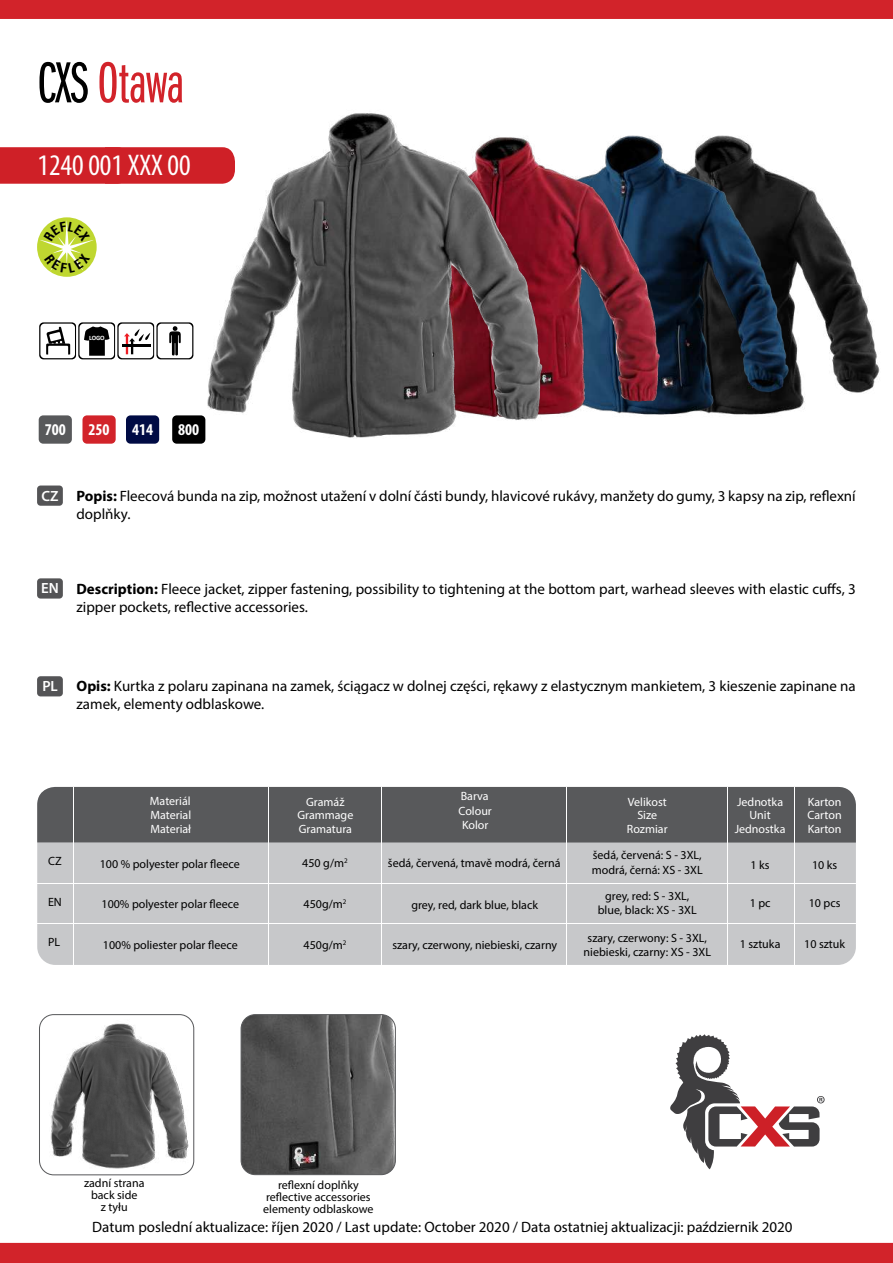
<style>
.page{position:relative;width:893px;height:1263px;background:#fff}
.page>*{position:absolute;margin:0;border:0;box-sizing:border-box;transform-origin:0 0}
.t1{font:60px "Franklin Got Itc DOT Boo Ext Com";letter-spacing:-.01em;color:#d2232a}
.t2{font:condensed 30px "Myriad Pro";color:#fff}
.t3{font:700 condensed 16.5px "Myriad Pro";color:#fff}
.t4{font:15px/18px "Myriad Pro";color:#000}
.t5{font:600 14.85px "Myriad Pro";color:#fff}
.t6{font:12px/12px "Myriad Pro";color:#000;text-align:center}
.t7{font:12px "Myriad Pro";color:#fff}
.t8{font:700 6.6px "Calibri";color:#fff}
.s1{color:#000}
.s2{font-weight:700}
</style>
<div class="page">
<div style="left:0;top:147px;width:185px;height:37px;background:#cf2027"></div>
<div style="left:39px;top:415px;width:33px;height:29px;background:#58595b;border-radius:5px"></div>
<div style="left:126px;top:415px;width:33px;height:29px;background:#000b44;border-radius:5px"></div>
<div style="left:172px;top:415px;width:33px;height:29px;background:#000;border-radius:5px"></div>
<img style="left:791px;top:179px;width:89px;height:231px">
<img style="left:676px;top:135px;width:115px;height:280px">
<img style="left:561px;top:135px;width:115px;height:280px">
<img style="left:185px;top:113px;width:376px;height:331px">
<div style="left:82px;top:415px;width:34px;height:29px;background:#d2232a;border-radius:5px"></div>
<img style="left:241px;top:1014px;width:154px;height:161px">
<div style="left:241px;top:1014px;width:155px;height:161px;border:1px solid #58595b;border-radius:14px"></div>
<svg style="left:670px;top:1034px;width:155px;height:135px"></svg>
<div style="left:37px;top:485px;width:26px;height:21px;background:#545456;border-radius:3px"></div>
<div style="left:37px;top:578px;width:26px;height:21px;background:#545456;border-radius:3px"></div>
<div style="left:37px;top:676px;width:26px;height:20px;background:#545456;border-radius:3px"></div>
<div style="left:0;top:0;width:893px;height:19px;background:#d2232a"></div>
<div style="left:0;top:1243px;width:893px;height:20px;background:#d2232a"></div>
<img style="left:39px;top:1015px;width:155px;height:160px">
<div style="left:39px;top:1014px;width:155px;height:161px;border:1px solid #58595b;border-radius:14px"></div>
<div style="left:37px;top:787px;width:819px;height:178px;background:#c7c8ca;border-radius:18px"></div>
<div style="left:37px;top:787px;width:819px;height:55px;background:#58595b"></div>
<hr style="left:794px;top:787px;width:1px;height:178px;background:#fff">
<hr style="left:727px;top:787px;width:1px;height:178px;background:#fff">
<hr style="left:566px;top:787px;width:1px;height:178px;background:#fff">
<hr style="left:73px;top:787px;width:1px;height:178px;background:#fff">
<hr style="left:37px;top:923px;width:819px;height:1px;background:#fff">
<hr style="left:37px;top:883px;width:819px;height:1px;background:#fff">
<svg style="left:39px;top:320px;width:156px;height:41px"></svg>
<hr style="left:268px;top:787px;width:1px;height:178px;background:#fff">
<hr style="left:381px;top:787px;width:1px;height:178px;background:#fff">
<svg style="left:37px;top:217px;width:60px;height:60px"></svg>
<svg style="left:40px;top:221px;width:53px;height:52px;background:#cbde59"></svg>
<h1 class="t1" style="left:37px;top:51px;width:148px"><span class="s1">CXS</span> Otawa</h1>
<h2 class="t2" style="left:38px;top:147px;width:155px">1240 001 XXX 00</h2>
<p class="t8" style="left:89px;top:333px;width:17px">LOGO</p>
<p class="t3" style="left:45px;top:419px;width:23px">700</p>
<p class="t3" style="left:89px;top:419px;width:23px">250</p>
<p class="t3" style="left:132px;top:419px;width:23px">414</p>
<p class="t3" style="left:178px;top:419px;width:23px">800</p>
<p class="t5" style="left:42px;top:486px;width:19px">CZ</p>
<p class="t4" style="left:77px;top:486px;width:781px"><span class="s2">Popis:</span> Fleecová bunda na zip, možnost utažení v dolní části bundy, hlavicové rukávy, manžety do gumy, 3 kapsy na zip, reflexní doplňky.</p>
<p class="t5" style="left:41px;top:579px;width:19px">EN</p>
<p class="t4" style="left:77px;top:579px;width:781px"><span class="s2">Description:</span> Fleece jacket, zipper fastening, possibility to tightening at the bottom part, warhead sleeves with elastic cuffs, 3 zipper pockets, reflective accessories.</p>
<p class="t5" style="left:42px;top:677px;width:17px">PL</p>
<p class="t4" style="left:77px;top:677px;width:781px"><span class="s2">Opis:</span> Kurtka z polaru zapinana na zamek, ściągacz w dolnej części, rękawy z elastycznym mankietem, 3 kieszenie zapinane na zamek, elementy odblaskowe.</p>
<p class="t7" style="left:150px;top:793px;width:42px">Materiál</p>
<p class="t7" style="left:150px;top:808px;width:42px">Material</p>
<p class="t7" style="left:150px;top:822px;width:42px">Materiał</p>
<p class="t7" style="left:306px;top:794px;width:40px">Gramáž</p>
<p class="t7" style="left:299px;top:821px;width:55px">Gramatura</p>
<p class="t7" style="left:297px;top:808px;width:57px">Grammage</p>
<p class="t7" style="left:461px;top:789px;width:30px">Barva</p>
<p class="t7" style="left:458px;top:803px;width:35px">Colour</p>
<p class="t7" style="left:462px;top:817px;width:28px">Kolor</p>
<p class="t7" style="left:628px;top:794px;width:40px">Velikost</p>
<p class="t7" style="left:627px;top:821px;width:42px">Rozmiar</p>
<p class="t7" style="left:637px;top:808px;width:21px">Size</p>
<p class="t7" style="left:737px;top:794px;width:48px">Jednotka</p>
<p class="t7" style="left:808px;top:794px;width:35px">Karton</p>
<p class="t7" style="left:749px;top:808px;width:23px">Unit</p>
<p class="t7" style="left:808px;top:808px;width:36px">Carton</p>
<p class="t7" style="left:735px;top:821px;width:52px">Jednostka</p>
<p class="t7" style="left:808px;top:821px;width:35px">Karton</p>
<p class="t6" style="left:48px;top:855px;width:15px">CZ</p>
<p class="t6" style="left:100px;top:857px;width:142px">100 % polyester polar fleece</p>
<p class="t6" style="left:302px;top:857px;width:47px">450 g/m<sup>2</sup></p>
<p class="t6" style="left:388px;top:857px;width:174px">šedá, červená, tmavě modrá, černá</p>
<p class="t6" style="left:592px;top:848px;width:113px;line-height:14.4px;text-align:left">šedá, červená: S - 3XL, modrá, černá: XS - 3XL</p>
<p class="t6" style="left:751px;top:859px;width:21px">1 ks</p>
<p class="t6" style="left:812px;top:859px;width:27px">10 ks</p>
<p class="t6" style="left:48px;top:896px;width:15px">EN</p>
<p class="t6" style="left:48px;top:936px;width:14px">PL</p>
<p class="t6" style="left:102px;top:898px;width:139px">100% polyester polar fleece</p>
<p class="t6" style="left:103px;top:938px;width:136px">100% poliester polar fleece</p>
<p class="t6" style="left:304px;top:898px;width:44px">450g/m<sup>2</sup></p>
<p class="t6" style="left:304px;top:939px;width:44px">450g/m<sup>2</sup></p>
<p class="t6" style="left:411px;top:899px;width:128px">grey, red, dark blue, black</p>
<p class="t6" style="left:392px;top:939px;width:166px">szary, czerwony, niebieski, czarny</p>
<p class="t6" style="left:598px;top:888px;width:100px;line-height:14.4px">grey, red: S - 3XL, blue, black: XS - 3XL</p>
<p class="t6" style="left:583px;top:930px;width:129px;line-height:14.4px">szary, czerwony: S - 3XL, niebieski, czarny: XS - 3XL</p>
<p class="t6" style="left:750px;top:897px;width:22px">1 pc</p>
<p class="t6" style="left:740px;top:938px;width:42px">1 sztuka</p>
<p class="t6" style="left:809px;top:897px;width:33px">10 pcs</p>
<p class="t6" style="left:804px;top:938px;width:42px">10 sztuk</p>
<p class="t6" style="left:84px;top:1177px;width:62px">zadní strana back side<br>z tyłu</p>
<p class="t6" style="left:263px;top:1178px;width:112px">reflexní doplňky reflective accessories elementy odblaskowe</p>
<p class="t4" style="left:92px;top:1218px;width:702px">Datum poslední aktualizace: říjen 2020 / Last update: October 2020 / Data ostatniej aktualizacji: październik 2020</p>
</div>
